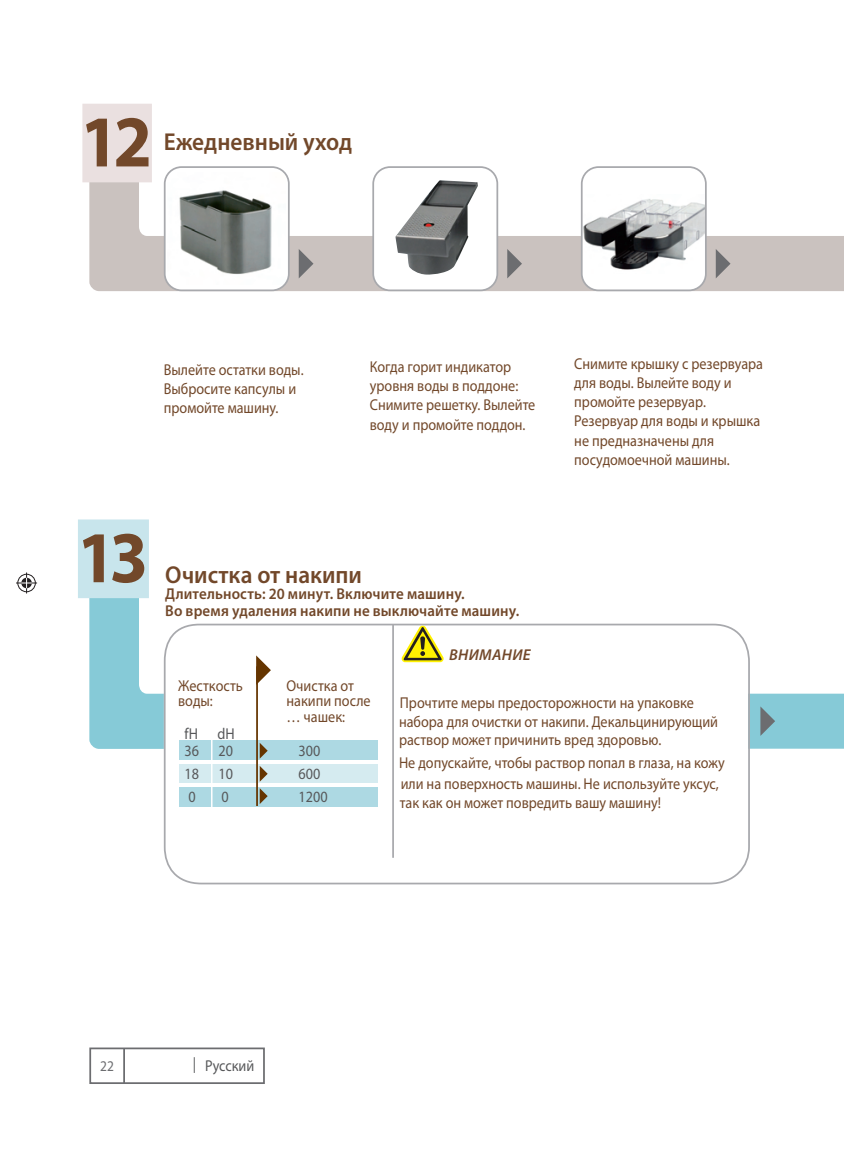
<style>
.page{position:relative;width:844px;height:1166px;background:#fff}
.page>*{position:absolute;margin:0;border:0;box-sizing:border-box;transform-origin:0 0}
.t1{font:700 73.5px "Myriad Pro";color:#72482a;scale:.95 1}
.t2{font:600 24.5px "Myriad Pro";color:#72482a;scale:.95 1}
.t3{font:15.75px/19.2px "Myriad Pro";color:#72482a;scale:.9 1}
.t4{font:600 15.75px/16.6px "Myriad Pro";letter-spacing:.01em;color:#72482a;scale:.95 1}
.t5{font:15.75px/23.3px "Myriad Pro";color:#57585a;scale:.9 1}
.t6{font:italic 600 15.75px "Myriad Pro";letter-spacing:.02em;color:#72482a}
.t7{font:14.88px "Myriad Pro";color:#6c6d70;scale:.9 1}
</style>
<div class="page">
<svg style="left:89px;top:181px;width:754px;height:110px;fill:#cac2bf"></svg>
<svg style="left:715px;top:249px;width:15px;height:29px"></svg>
<div style="left:581px;top:167px;width:124px;height:123px;background:#fff;border-radius:17px"></div>
<img style="left:583px;top:199px;width:120px;height:71px">
<div style="left:580px;top:166px;width:126px;height:125px;border:2px solid #a8a9ad;border-radius:17px"></div>
<div style="left:82px;top:104px;width:70px;height:78px;background:#eae0e0"></div>
<svg style="left:299px;top:249px;width:14px;height:29px"></svg>
<div style="left:165px;top:167px;width:124px;height:123px;background:#fff;border-radius:17px"></div>
<img style="left:168px;top:173px;width:118px;height:112px">
<div style="left:164px;top:166px;width:125px;height:125px;border:2px solid #a8a9ad;border-radius:17px"></div>
<svg style="left:507px;top:249px;width:15px;height:29px"></svg>
<div style="left:373px;top:167px;width:124px;height:123px;background:#fff;border-radius:17px"></div>
<img style="left:395px;top:180px;width:83px;height:95px">
<div style="left:372px;top:166px;width:126px;height:125px;border:2px solid #a8a9ad;border-radius:17px"></div>
<svg style="left:89px;top:598px;width:754px;height:151px"></svg>
<div style="left:78px;top:519px;width:71px;height:79px;background:#c8e5ec"></div>
<svg style="left:760px;top:706px;width:15px;height:30px"></svg>
<svg style="left:163px;top:623px;width:587px;height:262px"></svg>
<hr style="left:392px;top:624px;width:2px;height:234px;background:#a8a9ad">
<div style="left:179px;top:740px;width:198px;height:20px;background:#add9e3"></div>
<div style="left:179px;top:764px;width:198px;height:19px;background:#d5ebf0"></div>
<div style="left:179px;top:787px;width:198px;height:20px;background:#add9e3"></div>
<hr style="left:211px;top:733px;width:1px;height:78px;background:#fff">
<svg style="left:256px;top:655px;width:15px;height:30px"></svg>
<hr style="left:256px;top:666px;width:2px;height:140px;background:#653500">
<svg style="left:260px;top:743px;width:7px;height:16px"></svg>
<svg style="left:260px;top:766px;width:7px;height:16px"></svg>
<svg style="left:260px;top:788px;width:7px;height:16px"></svg>
<svg style="left:400px;top:625px;width:44px;height:37px"></svg>
<div style="left:89px;top:1047px;width:176px;height:37px;border:2px solid #6c6d70"></div>
<hr style="left:123px;top:1048px;width:2px;height:35px;background:#6c6d70">
<svg style="left:16px;top:572px;width:21px;height:21px"></svg>
<h1 class="t1" style="left:80px;top:114px;width:77px">12</h1>
<h2 class="t2" style="left:164px;top:132px;width:200px">Ежедневный уход</h2>
<p class="t3" style="left:164px;top:361px;width:157px">Вылейте остатки воды.<br>Выбросите капсулы и промойте машину.</p>
<p class="t3" style="left:370px;top:358px;width:185px">Когда горит индикатор уровня воды в поддоне:<br>Снимите решетку. Вылейте воду и промойте поддон.</p>
<p class="t3" style="left:574px;top:355px;width:211px">Снимите крышку с резервуара для воды. Вылейте воду и промойте резервуар.<br>Резервуар для воды и крышка не предназначены для посудомоечной машины.</p>
<h1 class="t1" style="left:77px;top:529px;width:76px">13</h1>
<h2 class="t2" style="left:165px;top:565px;width:208px">Очистка от накипи</h2>
<p class="t4" style="left:165px;top:586px;width:374px">Длительность: 20 минут. Включите машину.<br>Во время удаления накипи не выключайте машину.</p>
<p class="t3" style="left:178px;top:678px;width:73px;line-height:15.8px">Жесткость воды:</p>
<p class="t3" style="left:286px;top:678px;width:95px;line-height:15.8px">Очистка от накипи после … чашек:</p>
<p class="t5" style="left:184px;top:725px;width:57px;line-height:17.2px">fH dH<br>36 20</p>
<p class="t5" style="left:184px;top:763px;width:55px">18 10<br>0</p>
<p class="t5" style="left:221px;top:786px;width:10px">0</p>
<p class="t5" style="left:298px;top:740px;width:34px">300<br>600<br>1200</p>
<p class="t6" style="left:449px;top:649px;width:83px">ВНИМАНИЕ</p>
<p class="t3" style="left:399px;top:694px;width:356px">Прочтите меры предосторожности на упаковке набора для очистки от накипи. Декальцинирующий раствор может причинить вред здоровью.</p>
<p class="t3" style="left:399px;top:753px;width:363px;line-height:21px">Не допускайте, чтобы раствор попал в глаза, на кожу или на поверхность машины. Не используйте уксус,</p>
<p class="t3" style="left:400px;top:794px;width:291px">так как он может повредить вашу машину!</p>
<p class="t7" style="left:100px;top:1060px;width:17px">22</p>
<p class="t5" style="left:193px;top:1055px;width:70px">| Русский</p>
</div>
